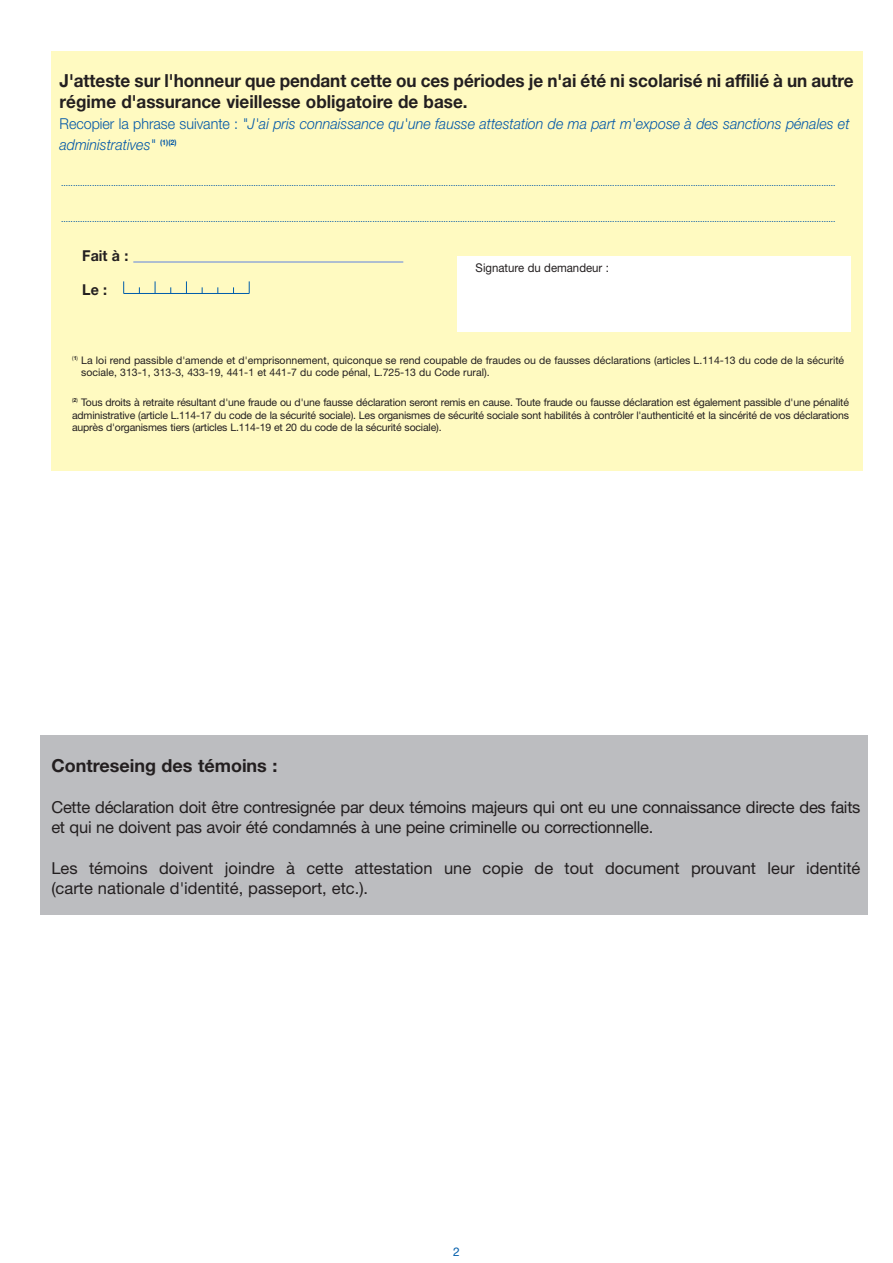
<style>
.page{position:relative;width:893px;height:1263px;background:#fff}
.page>*{position:absolute;margin:0;border:0;box-sizing:border-box;transform-origin:0 0}
.t1{font:700 18px/21px "Helvetica Neue";color:#231f20;scale:.95 1}
.t2{font:700 18px "Helvetica Neue";color:#231f20}
.t3{font:16.5px/20.9px "Helvetica Neue";letter-spacing:-.015em;color:#231f20}
.t4{font:italic 300 15px/21px "Helvetica Neue";color:#0157a8;scale:.95 1}
.t5{font:700 15px "Helvetica Neue";color:#231f20;scale:.95 1}
.t6{font:12px "Helvetica Neue";color:#231f20;scale:.95 1}
.t7{font:12px "Helvetica Neue";color:#015dab}
.t8{font:10.5px/12.8px "Helvetica Neue";color:#231f20;text-align:justify}
.t9{font:9px "Helvetica Neue";color:#0157a8;scale:.95 1}
.s1{font-style:normal}
</style>
<div class="page">
<div style="left:41px;top:735px;width:827px;height:179px;background:#bcbdc0"></div>
<div style="left:51px;top:51px;width:811px;height:420px;background:#fffac1"></div>
<div style="left:457px;top:256px;width:393px;height:76px;background:#fff"></div>
<hr style="left:124px;top:293px;width:125px;height:1px;background:#015dab">
<svg style="left:123px;top:281px;width:1px;height:12px"></svg>
<svg style="left:155px;top:281px;width:1px;height:12px"></svg>
<svg style="left:186px;top:281px;width:1px;height:12px"></svg>
<svg style="left:249px;top:281px;width:1px;height:12px"></svg>
<hr style="left:133px;top:261px;width:270px;height:2px;background:#95aad6">
<h1 class="t1" style="left:60px;top:72px;width:837px">J'atteste sur l'honneur que pendant cette ou ces périodes je n'ai été ni scolarisé ni affilié à un autre régime d'assurance vieillesse obligatoire de base.</h1>
<h3 class="t4" style="left:60px;top:115px;width:833px"><span class="s1">Recopier la phrase suivante :</span> "J'ai pris connaissance qu'une fausse attestation de ma part m'expose à des sanctions pénales et administratives" <sup>(1)(2)</sup></h3>
<p class="t9" style="left:61px;top:180px;width:817px">......................................................................................................................................................................................................................................................................................................................................</p>
<p class="t9" style="left:61px;top:216px;width:817px">......................................................................................................................................................................................................................................................................................................................................</p>
<h3 class="t5" style="left:82px;top:250px;width:50px">Fait à :</h3>
<h3 class="t5" style="left:82px;top:284px;width:28px">Le :</h3>
<h3 class="t6" style="left:476px;top:263px;width:142px">Signature du demandeur :</h3>
<p class="t8" style="left:81px;top:355px;width:764px;line-height:12px;text-indent:-9px"><sup>(</sup><sup>1</sup><sup>)</sup> La loi rend passible d'amende et d'emprisonnement, quiconque se rend coupable de fraudes ou de fausses déclarations (articles L.114-13 du code de la sécurité sociale, 313-1, 313-3, 433-19, 441-1 et 441-7 du code pénal, L.725-13 du Code rural).</p>
<p class="t8" style="left:72px;top:397px;width:778px"><sup>(</sup><sup>2</sup><sup>)</sup> Tous droits à retraite résultant d'une fraude ou d'une fausse déclaration seront remis en cause. Toute fraude ou fausse déclaration est également passible d'une pénalité administrative (article L.114-17 du code de la sécurité sociale). Les organismes de sécurité sociale sont habilités à contrôler l'authenticité et la sincérité de vos déclarations auprès d'organismes tiers (articles L.114-19 et 20 du code de la sécurité sociale).</p>
<h1 class="t2" style="left:51px;top:759px;width:228px">Contreseing des témoins :</h1>
<h2 class="t3" style="left:51px;top:798px;width:811px">Cette déclaration doit être contresignée par deux témoins majeurs qui ont eu une connaissance directe des faits et qui ne doivent pas avoir été condamnés à une peine criminelle ou correctionnelle.</h2>
<h2 class="t3" style="left:51px;top:860px;width:811px;line-height:19.8px">Les témoins doivent joindre à cette attestation une copie de tout document prouvant leur identité (carte nationale d'identité, passeport, etc.).</h2>
<h3 class="t7" style="left:453px;top:1247px;width:8px">2</h3>
</div>
